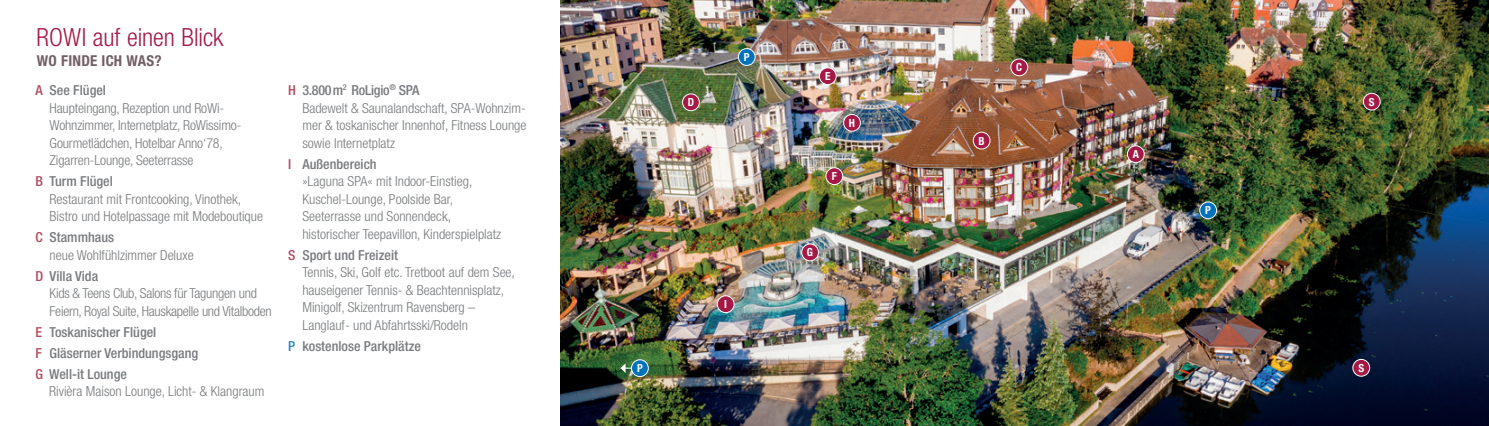
<style>
.page{position:relative;width:1489px;height:426px;background:#fff}
.page>*{position:absolute;margin:0;border:0;box-sizing:border-box;transform-origin:0 0}
.t1{font:300 condensed 25px "Helvetica Neue LT Std";color:#a41946}
.t2{font:700 condensed 15px "Helvetica Neue LT Std";letter-spacing:.015em;color:#715f65}
.t3{font:300 condensed 13.75px/17.5px "Helvetica Neue LT Std";color:#787a7d}
.t4{font:300 condensed 13.75px/17.5px "Helvetica Neue LT Std";letter-spacing:-.02em;color:#787a7d}
.t5{font:500 condensed 13.75px/21px "Helvetica Neue LT Std";color:#787a7d}
.t6{font:700 condensed 11.12px "Helvetica Neue LT Std";color:#fff}
.s1{font-weight:500;color:#b24a5e}
.s2{font-weight:500}
.s3{color:#b24a5e}
.s4{color:#2783c5}
</style>
<div class="page">
<img style="left:560px;top:0;width:928px;height:425px">
<div style="left:717px;top:295px;width:17px;height:17px;background:#a41946;border-radius:50%"></div>
<div style="left:716px;top:295px;width:18px;height:18px;border:1px solid #fff;border-radius:50%"></div>
<div style="left:819px;top:68px;width:17px;height:16px;background:#a41946;border-radius:50%"></div>
<div style="left:818px;top:67px;width:18px;height:18px;border:1px solid #fff;border-radius:50%"></div>
<div style="left:843px;top:114px;width:17px;height:17px;background:#a41946;border-radius:50%"></div>
<div style="left:843px;top:114px;width:17px;height:17px;border:1px solid #fff;border-radius:50%"></div>
<div style="left:825px;top:167px;width:17px;height:17px;background:#a41946;border-radius:50%"></div>
<div style="left:825px;top:167px;width:18px;height:18px;border:1px solid #fff;border-radius:50%"></div>
<div style="left:801px;top:244px;width:17px;height:16px;background:#a41946;border-radius:50%"></div>
<div style="left:801px;top:243px;width:18px;height:18px;border:1px solid #fff;border-radius:50%"></div>
<div style="left:973px;top:132px;width:17px;height:17px;background:#a41946;border-radius:50%"></div>
<div style="left:972px;top:131px;width:18px;height:18px;border:1px solid #fff;border-radius:50%"></div>
<div style="left:1010px;top:59px;width:17px;height:17px;background:#a41946;border-radius:50%"></div>
<div style="left:1010px;top:58px;width:18px;height:18px;border:1px solid #fff;border-radius:50%"></div>
<div style="left:682px;top:94px;width:17px;height:17px;background:#a41946;border-radius:50%"></div>
<div style="left:682px;top:93px;width:17px;height:18px;border:1px solid #fff;border-radius:50%"></div>
<div style="left:631px;top:359px;width:17px;height:17px;background:#0072bc;border-radius:50%"></div>
<div style="left:631px;top:359px;width:17px;height:17px;border:1px solid #fff;border-radius:50%"></div>
<svg style="left:620px;top:363px;width:12px;height:9px"></svg>
<div style="left:738px;top:48px;width:17px;height:17px;background:#0072bc;border-radius:50%"></div>
<div style="left:737px;top:48px;width:18px;height:18px;border:1px solid #fff;border-radius:50%"></div>
<div style="left:1352px;top:359px;width:17px;height:17px;background:#a41946;border-radius:50%"></div>
<div style="left:1352px;top:358px;width:17px;height:18px;border:1px solid #fff;border-radius:50%"></div>
<div style="left:1363px;top:93px;width:16px;height:17px;background:#a41946;border-radius:50%"></div>
<div style="left:1362px;top:93px;width:18px;height:17px;border:1px solid #fff;border-radius:50%"></div>
<div style="left:1127px;top:146px;width:17px;height:16px;background:#a41946;border-radius:50%"></div>
<div style="left:1126px;top:145px;width:18px;height:18px;border:1px solid #fff;border-radius:50%"></div>
<div style="left:1199px;top:202px;width:17px;height:16px;background:#0072bc;border-radius:50%"></div>
<div style="left:1199px;top:201px;width:17px;height:18px;border:1px solid #fff;border-radius:50%"></div>
<h1 class="t1" style="left:37px;top:23px;width:188px">ROWI auf einen Blick</h1>
<p class="t2" style="left:37px;top:52px;width:126px">WO FINDE ICH WAS?</p>
<p class="t3" style="left:50px;top:81px;width:193px;text-indent:-14px"><span class="s1">A</span> <span class="s2">See Flügel<br></span>Haupteingang, Rezeption und RoWi-<br>Wohnzimmer, Internetplatz, RoWissimo-<br>Gourmetlädchen, Hotelbar Anno‘78,<br>Zigarren-Lounge, Seeterrasse</p>
<p class="t3" style="left:50px;top:172px;width:215px;text-indent:-14px"><span class="s1">B</span> <span class="s2">Turm Flügel<br></span>Restaurant mit Frontcooking, Vinothek,<br>Bistro und Hotelpassage mit Modeboutique</p>
<p class="t3" style="left:50px;top:228px;width:145px;text-indent:-14px"><span class="s1">C</span> <span class="s2">Stammhaus<br></span>neue Wohlfühlzimmer Deluxe</p>
<p class="t4" style="left:50px;top:267px;width:223px;text-indent:-14px"><span class="s1">D</span> <span class="s2">Villa Vida<br></span>Kids &amp; Teens Club, Salons für Tagungen und<br>Feiern, Royal Suite, Hauskapelle und Vitalboden</p>
<p class="t5" style="left:35px;top:321px;width:164px"><span class="s3">E</span> Toskanischer Flügel<br><span class="s3">F</span> Gläserner Verbindungsgang<br><span class="s3">G</span> Well-it Lounge</p>
<p class="t3" style="left:49px;top:382px;width:217px">Rivièra Maison Lounge, Licht- &amp; Klangraum</p>
<p class="t3" style="left:302px;top:81px;width:226px;text-indent:-14px"><span class="s1">H</span> <span class="s2">3.800m</span><sup>2</sup> <span class="s2">RoLigio</span><sup>®</sup> <span class="s2">SPA<br></span>Badewelt &amp; Saunalandschaft, SPA-Wohnzim&shy;mer &amp; toskanischer Innenhof, Fitness Lounge sowie Internetplatz</p>
<p class="t3" style="left:302px;top:155px;width:200px;text-indent:-14px"><span class="s1">I</span> <span class="s2">Außenbereich<br></span>»Laguna SPA« mit Indoor-Einstieg,<br>Kuschel-Lounge, Poolside Bar,<br>Seeterrasse und Sonnendeck, historischer Teepavillon, Kinderspielplatz</p>
<p class="t3" style="left:302px;top:246px;width:214px;text-indent:-14px"><span class="s1">S</span> <span class="s2">Sport und Freizeit<br></span>Tennis, Ski, Golf etc. Tretboot auf dem See, hauseigener Tennis- &amp; Beachtennisplatz, Minigolf, Skizentrum Ravensberg – Langlauf- und Abfahrtsski/Rodeln</p>
<p class="t5" style="left:288px;top:335px;width:134px"><span class="s4">P</span> kostenlose Parkplätze</p>
<p class="t6" style="left:687px;top:95px;width:8px">D</p>
<p class="t6" style="left:743px;top:50px;width:7px">P</p>
<p class="t6" style="left:637px;top:361px;width:7px">P</p>
<p class="t6" style="left:724px;top:297px;width:4px">I</p>
<p class="t6" style="left:825px;top:69px;width:7px">E</p>
<p class="t6" style="left:848px;top:116px;width:8px">H</p>
<p class="t6" style="left:831px;top:169px;width:7px">F</p>
<p class="t6" style="left:807px;top:245px;width:8px">G</p>
<p class="t6" style="left:978px;top:134px;width:8px">B</p>
<p class="t6" style="left:1016px;top:60px;width:7px">C</p>
<p class="t6" style="left:1132px;top:147px;width:8px">A</p>
<p class="t6" style="left:1205px;top:203px;width:7px">P</p>
<p class="t6" style="left:1368px;top:95px;width:7px">S</p>
<p class="t6" style="left:1358px;top:360px;width:7px">S</p>
</div>
